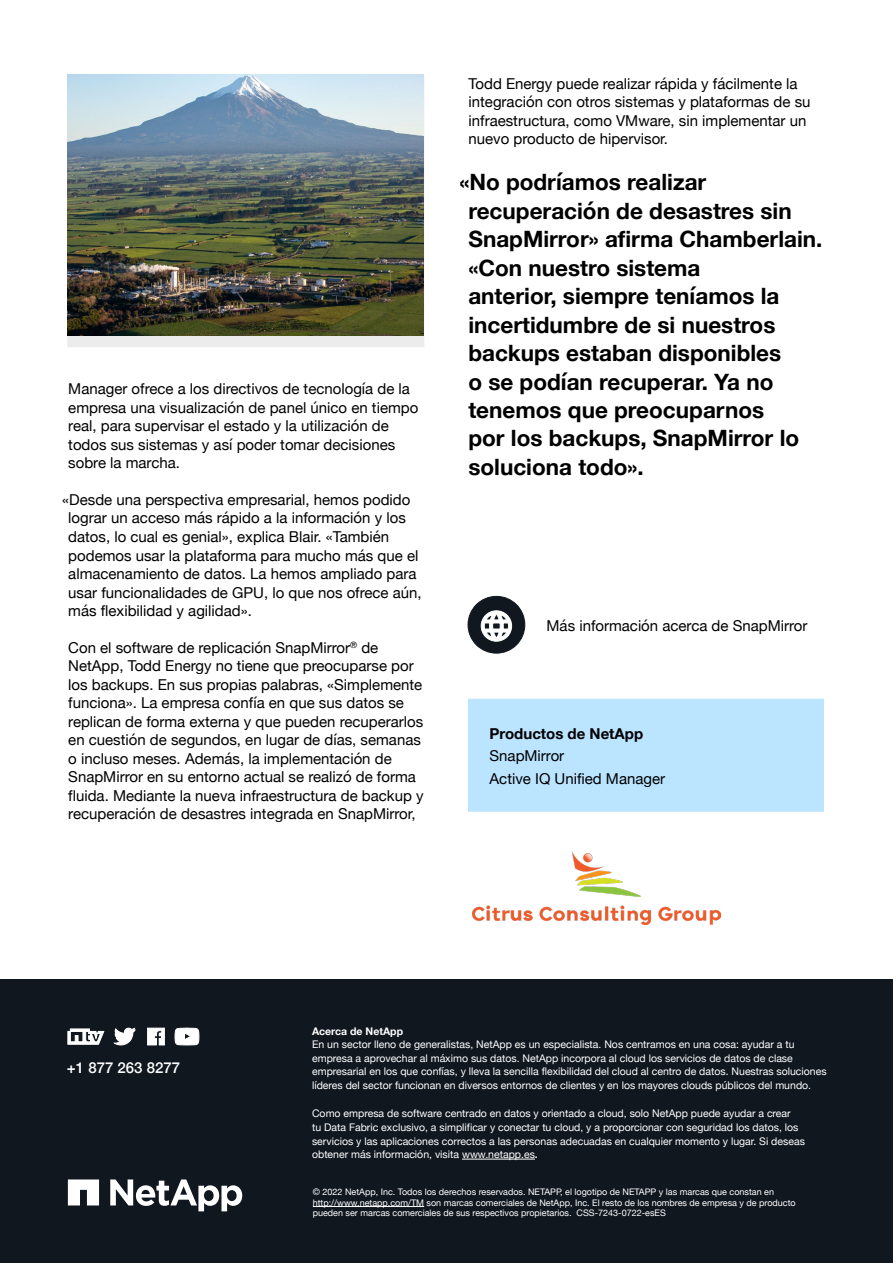
<style>
.page{position:relative;width:893px;height:1263px;background:#fff}
.page>*{position:absolute;margin:0;border:0;box-sizing:border-box;transform-origin:0 0}
.t1{font:700 22.5px/28.5px "Helvetica Neue";color:#000}
.t2{font:15px/18.6px "Helvetica Neue";color:#000}
.t3{font:700 15px "Helvetica Neue";color:#000}
.t4{font:500 15px "Helvetica Neue";color:#fff}
.t5{font:10.5px/13.5px "Helvetica Neue";color:#fff}
.t6{font:700 10.5px "Helvetica Neue";color:#fff}
.t7{font:9px/10.8px "Helvetica Neue";color:#fff}
.s1{font-weight:500}
</style>
<div class="page">
<div style="left:68px;top:75px;width:356px;height:272px;background:#ececec"></div>
<img style="left:68px;top:75px;width:356px;height:260px">
<div style="left:469px;top:699px;width:354px;height:112px;background:#bae4ff"></div>
<svg style="left:468px;top:596px;width:57px;height:57px"></svg>
<div style="left:0;top:980px;width:893px;height:283px;background:#10171f"></div>
<svg style="left:114px;top:1028px;width:21px;height:17px"></svg>
<svg style="left:148px;top:1028px;width:16px;height:17px"></svg>
<svg style="left:175px;top:1028px;width:24px;height:17px"></svg>
<svg style="left:68px;top:1029px;width:36px;height:15px"></svg>
<hr style="left:462px;top:1159px;width:73px;height:1px;background:#fff">
<hr style="left:313px;top:1206px;width:111px;height:1px;background:#fff">
<img style="left:473px;top:851px;width:247px;height:74px">
<svg style="left:110px;top:1179px;width:132px;height:32px"></svg>
<svg style="left:68px;top:1179px;width:31px;height:26px"></svg>
<p class="t2" style="left:68px;top:380px;width:352px">Manager ofrece a los directivos de tecnología de la empresa una visualización de panel único en tiempo real, para supervisar el estado y la utilización de todos sus sistemas y así poder tomar decisiones sobre la marcha.</p>
<p class="t2" style="left:68px;top:491px;width:355px;text-indent:-6px">«Desde una perspectiva empresarial, hemos podido lograr un acceso más rápido a la información y los datos, lo cual es genial», explica Blair. «También podemos usar la plataforma para mucho más que el almacenamiento de datos. La hemos ampliado para usar funcionalidades de GPU, lo que nos ofrece aún, más flexibilidad y agilidad».</p>
<p class="t2" style="left:68px;top:639px;width:357px">Con el software de replicación SnapMirror<sup>®</sup> de NetApp, Todd Energy no tiene que preocuparse por los backups. En sus propias palabras, «Simplemente funciona». La empresa confía en que sus datos se replican de forma externa y que pueden recuperarlos en cuestión de segundos, en lugar de días, semanas o incluso meses. Además, la implementación de SnapMirror en su entorno actual se realizó de forma fluida. Mediante la nueva infraestructura de backup y recuperación de desastres integrada en SnapMirror,</p>
<p class="t2" style="left:469px;top:75px;width:344px">Todd Energy puede realizar rápida y fácilmente la integración con otros sistemas y plataformas de su infraestructura, como VMware, sin implementar un nuevo producto de hipervisor.</p>
<p class="t1" style="left:468px;top:168px;width:356px;text-indent:-9px">«No podríamos realizar recuperación de desastres sin<br>SnapMirror» afirma Chamberlain. «Con nuestro sistema<br>anterior, siempre teníamos la incertidumbre de si nuestros backups estaban disponibles<br>o se podían recuperar. Ya no tenemos que preocuparnos<br>por los backups, SnapMirror lo soluciona todo».</p>
<p class="t2" style="left:547px;top:618px;width:262px">Más información acerca de SnapMirror</p>
<p class="t3" style="left:490px;top:722px;width:155px">Productos de NetApp</p>
<p class="t2" style="left:490px;top:745px;width:177px;line-height:22.5px">SnapMirror<br>Active IQ Unified Manager</p>
<p class="t4" style="left:67px;top:1055px;width:115px">+1 877 263 8277</p>
<p class="t6" style="left:312px;top:1023px;width:93px">Acerca de NetApp</p>
<p class="t5" style="left:312px;top:1038px;width:516px">En un sector lleno de generalistas, NetApp es un especialista. Nos centramos en una cosa: ayudar a tu empresa a aprovechar al máximo sus datos. NetApp incorpora al cloud los servicios de datos de clase empresarial en los que confías, y lleva la sencilla flexibilidad del cloud al centro de datos. Nuestras soluciones líderes del sector funcionan en diversos entornos de clientes y en los mayores clouds públicos del mundo.</p>
<p class="t5" style="left:312px;top:1107px;width:494px">Como empresa de software centrado en datos y orientado a cloud, solo NetApp puede ayudar a crear<br>tu Data Fabric exclusivo, a simplificar y conectar tu cloud, y a proporcionar con seguridad los datos, los servicios y las aplicaciones correctos a las personas adecuadas en cualquier momento y lugar. Si deseas obtener más información, visita www.netapp.es<span class="s1">.</span></p>
<p class="t7" style="left:313px;top:1187px;width:484px">© 2022 NetApp, Inc. Todos los derechos reservados. NETAPP, el logotipo de NETAPP y las marcas que constan en http://www.netapp.com/TM son marcas comerciales de NetApp, Inc. El resto de los nombres de empresa y de producto pueden ser marcas comerciales de sus respectivos propietarios. CSS-7243-0722-esES</p>
</div>
